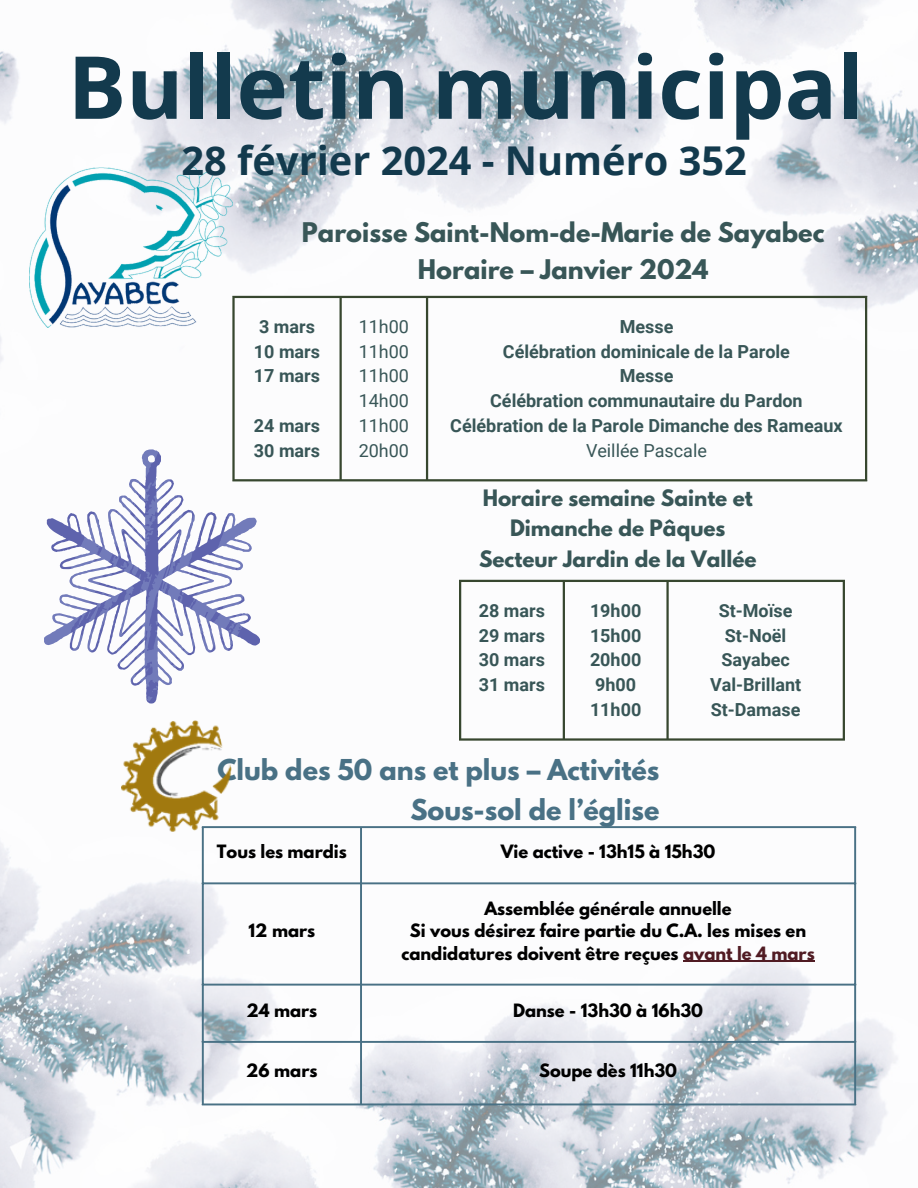
<style>
.page{position:relative;width:918px;height:1188px;background:#fff}
.page>*{position:absolute;margin:0;border:0;box-sizing:border-box;transform-origin:0 0}
.t1{font:700 87px "Open Sans";color:#133a4d}
.t2{font:700 39.75px "Open Sans";color:#133a4d}
.t3{font:700 25.5px/39.3px "League Spartan";color:#497185;text-align:right}
.t4{font:700 24px/37.2px "League Spartan";color:#385657;text-align:center}
.t5{font:700 20.1px "League Spartan";color:#385657}
.t6{font:700 18px "Roboto";color:#385657}
.t7{font:18px "Roboto";color:#385657}
.t8{font:700 16.35px/22.5px "League Spartan";color:#000;text-align:center}
.s1{color:#501b23}
</style>
<div class="page">
<img style="left:0;top:0;width:918px;height:1188px">
<img style="left:30px;top:167px;width:202px;height:160px">
<hr style="left:232px;top:298px;width:3px;height:181px;background:#37472f">
<hr style="left:340px;top:298px;width:2px;height:181px;background:#37472f">
<hr style="left:426px;top:298px;width:2px;height:181px;background:#37472f">
<hr style="left:865px;top:298px;width:2px;height:181px;background:#37472f">
<hr style="left:232px;top:296px;width:635px;height:2px;background:#37472f">
<hr style="left:232px;top:479px;width:635px;height:2px;background:#37472f">
<hr style="left:459px;top:582px;width:2px;height:156px;background:#37472f">
<hr style="left:563px;top:582px;width:2px;height:156px;background:#37472f">
<hr style="left:666px;top:582px;width:3px;height:156px;background:#37472f">
<hr style="left:843px;top:582px;width:2px;height:156px;background:#37472f">
<hr style="left:459px;top:580px;width:386px;height:2px;background:#37472f">
<hr style="left:459px;top:738px;width:386px;height:3px;background:#37472f">
<hr style="left:683px;top:961px;width:132px;height:1px;background:#501b23">
<hr style="left:202px;top:828px;width:2px;height:275px;background:#497185">
<hr style="left:360px;top:828px;width:2px;height:275px;background:#497185">
<hr style="left:854px;top:828px;width:2px;height:275px;background:#497185">
<hr style="left:202px;top:826px;width:654px;height:2px;background:#497185">
<hr style="left:202px;top:882px;width:654px;height:2px;background:#497185">
<hr style="left:202px;top:984px;width:654px;height:2px;background:#497185">
<hr style="left:202px;top:1041px;width:654px;height:2px;background:#497185">
<hr style="left:202px;top:1103px;width:654px;height:2px;background:#497185">
<img style="left:122px;top:721px;width:110px;height:110px">
<svg style="left:44px;top:449px;width:216px;height:255px"></svg>
<svg style="left:44px;top:449px;width:213px;height:252px"></svg>
<p class="t1" style="left:68px;top:26px;width:797px">Bulletin municipal</p>
<p class="t2" style="left:182px;top:133px;width:567px">28 février 2024 - Numéro 352</p>
<h2 class="t4" style="left:302px;top:216px;width:524px">Paroisse Saint-Nom-de-Marie de Sayabec<br>Horaire – Janvier 2024</h2>
<p class="t6" style="left:259px;top:316px;width:57px">3 mars</p>
<h3 class="t6" style="left:254px;top:341px;width:68px">10 mars</h3>
<p class="t6" style="left:254px;top:366px;width:68px">17 mars</p>
<p class="t6" style="left:254px;top:415px;width:68px">24 mars</p>
<p class="t6" style="left:254px;top:440px;width:68px">30 mars</p>
<p class="t7" style="left:359px;top:316px;width:52px">11h00</p>
<p class="t7" style="left:359px;top:341px;width:52px">11h00</p>
<p class="t7" style="left:359px;top:366px;width:52px">11h00</p>
<p class="t7" style="left:359px;top:391px;width:52px">14h00</p>
<p class="t7" style="left:359px;top:415px;width:52px">11h00</p>
<p class="t7" style="left:359px;top:440px;width:52px">20h00</p>
<p class="t6" style="left:620px;top:316px;width:55px">Messe</p>
<p class="t6" style="left:503px;top:341px;width:289px">Célébration dominicale de la Parole</p>
<p class="t6" style="left:620px;top:366px;width:55px">Messe</p>
<p class="t6" style="left:490px;top:391px;width:314px">Célébration communautaire du Pardon</p>
<p class="t6" style="left:450px;top:415px;width:394px">Célébration de la Parole Dimanche des Rameaux</p>
<p class="t7" style="left:586px;top:440px;width:122px">Veillée Pascale</p>
<p class="t5" style="left:483px;top:488px;width:272px">Horaire semaine Sainte et</p>
<p class="t5" style="left:510px;top:518px;width:217px">Dimanche de Pâques</p>
<p class="t5" style="left:479px;top:549px;width:279px">Secteur Jardin de la Vallée</p>
<p class="t6" style="left:479px;top:600px;width:68px">28 mars</p>
<p class="t6" style="left:479px;top:625px;width:68px">29 mars</p>
<p class="t6" style="left:479px;top:650px;width:68px">30 mars</p>
<p class="t6" style="left:479px;top:674px;width:68px">31 mars</p>
<p class="t6" style="left:590px;top:600px;width:53px">19h00</p>
<p class="t6" style="left:590px;top:625px;width:53px">15h00</p>
<p class="t6" style="left:590px;top:650px;width:53px">20h00</p>
<p class="t6" style="left:595px;top:674px;width:43px">9h00</p>
<p class="t6" style="left:590px;top:699px;width:53px">11h00</p>
<p class="t6" style="left:719px;top:600px;width:75px">St-Moïse</p>
<p class="t6" style="left:725px;top:625px;width:63px">St-Noël</p>
<p class="t6" style="left:721px;top:650px;width:70px">Sayabec</p>
<p class="t6" style="left:710px;top:674px;width:93px">Val-Brillant</p>
<p class="t6" style="left:711px;top:699px;width:91px">St-Damase</p>
<p class="t3" style="left:217px;top:753px;width:444px">Club des 50 ans et plus – Activités<br>Sous-sol de l’église</p>
<p class="t8" style="left:217px;top:843px;width:131px">Tous les mardis</p>
<p class="t8" style="left:501px;top:843px;width:216px">Vie active - 13h15 à 15h30</p>
<p class="t8" style="left:249px;top:921px;width:68px">12 mars</p>
<p class="t8" style="left:485px;top:899px;width:249px">Assemblée générale annuelle</p>
<p class="t8" style="left:401px;top:921px;width:415px">Si vous désirez faire partie du C.A. les mises en candidatures doivent être reçues <span class="s1">avant le 4 mars</span></p>
<p class="t8" style="left:247px;top:1001px;width:72px">24 mars</p>
<h3 class="t8" style="left:513px;top:1001px;width:192px">Danse - 13h30 à 16h30</h3>
<p class="t8" style="left:246px;top:1061px;width:73px">26 mars</p>
<p class="t8" style="left:539px;top:1061px;width:140px">Soupe dès 11h30</p>
</div>
